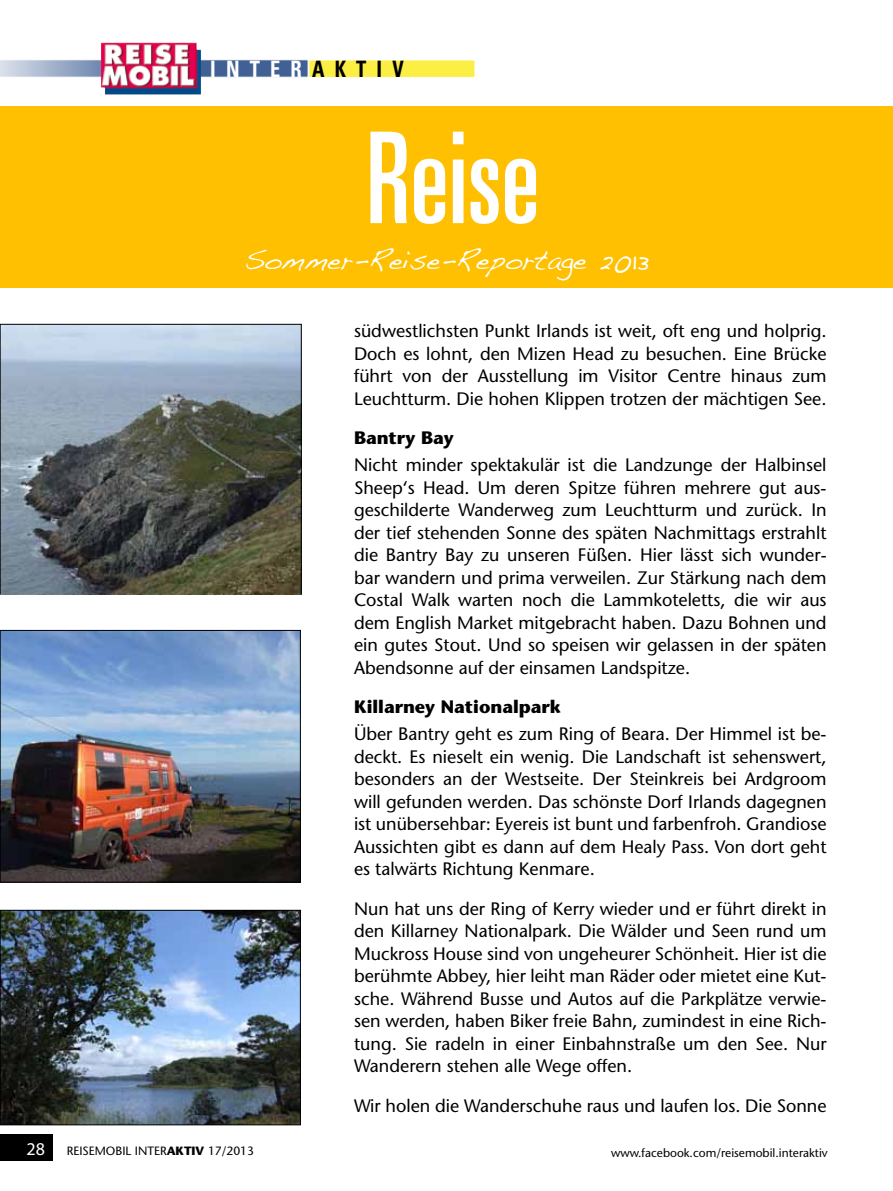
<style>
.page{position:relative;width:893px;height:1191px;background:#fff}
.page>*{position:absolute;margin:0;border:0;box-sizing:border-box;transform-origin:0 0}
.t1{font:ultra-condensed 126.75px "Univers LT Std";color:#fff;scale:.9 1}
.t2{font:27.6px "Handwriting Dakota";color:#fff}
.t3{font:700 condensed 22.65px "Univers LT Std";letter-spacing:.5em;color:#fff;scale:.9 1}
.t4{font:500 18px/22.5px "Stone Sans Std";color:#000;text-align:justify}
.t5{font:700 18px "Stone Sans Std";color:#000}
.t6{font:500 12px "Stone Sans Std";color:#000}
.s1{color:#000}
.s2{font-family:"Myriad Pro";font-weight:400;font-size:18px;color:#fff}
.s3{font-weight:700}
</style>
<div class="page">
<div style="left:0;top:1134px;width:53px;height:27px;background:#000"></div>
<svg style="left:0;top:59px;width:308px;height:19px;background:#8498ba"></svg>
<div style="left:308px;top:60px;width:167px;height:18px;background:#fcef43;border:1px solid #fff"></div>
<img style="left:101px;top:43px;width:100px;height:51px">
<div style="left:0;top:106px;width:893px;height:181px;background:#fec000"></div>
<img style="left:2px;top:326px;width:297px;height:266px">
<div style="left:0;top:324px;width:301px;height:270px;border:1px solid #000"></div>
<img style="left:2px;top:632px;width:297px;height:248px">
<div style="left:0;top:630px;width:301px;height:252px;border:1px solid #000"></div>
<img style="left:2px;top:912px;width:297px;height:211px">
<div style="left:0;top:910px;width:301px;height:215px;border:1px solid #000"></div>
<p class="t3" style="left:210px;top:55px;width:216px">INTER<span class="s1">AKTIV</span></p>
<h1 class="t1" style="left:366px;top:106px;width:194px">Reise</h1>
<h2 class="t2" style="left:244px;top:243px;width:406px">Sommer-Reise-Reportage 2013</h2>
<p class="t6" style="left:27px;top:1143px;width:229px"><span class="s2">28</span> Reisemobil inter<span class="s3">aktiv</span> 17/2013</p>
<p class="t4" style="left:354px;top:320px;width:474px">südwestlichsten Punkt I rlands ist weit, oft eng und holprig.<br>Doch es lohnt, den M izen Head zu besuchen. Eine Brücke führt von der Ausstellung im Visitor Centre hinaus zum Leuchtturm. Die hohen Klippen trotzen der mächtigen See.</p>
<p class="t5" style="left:354px;top:427px;width:101px">Bantry Bay</p>
<p class="t4" style="left:354px;top:454px;width:474px">N icht minder spektakulär ist die Landzunge der Halbinsel Sheep‘s Head. Um deren Spitze führen mehrere gut aus&shy;geschilderte Wanderweg zum Leuchtturm und zurück. I n der tief stehenden Sonne des späten Nachmittags erstrahlt die Bantry Bay zu unseren Füßen. Hier lässt sich wunder&shy;bar wandern und prima verweilen. Zur Stärkung nach dem Costal Walk warten noch die Lammkoteletts, die wir aus dem English Market mitgebracht haben. Dazu Bohnen und ein gutes Stout. Und so speisen wir gelassen in der späten Abendsonne auf der einsamen Landspitze.</p>
<p class="t5" style="left:354px;top:696px;width:209px">Killarney Nationalpark</p>
<p class="t4" style="left:354px;top:722px;width:474px">Über Bantry geht es zum Ring of Beara. Der Himmel ist be&shy;deckt. Es nieselt ein wenig. Die Landschaft ist sehenswert, besonders an der Westseite. Der Steinkreis bei Ardgroom will gefunden werden. Das schönste Dorf I rlands dagegnen ist unübersehbar: Eyereis ist bunt und farbenfroh. Grandiose Aussichten gibt es dann auf dem Healy Pass. Von dort geht es talwärts Richtung Kenmare.</p>
<p class="t4" style="left:354px;top:897px;width:474px">N un hat uns der Ring of Kerry wieder und er führt direkt in den Killarney Nationalpark. Die Wälder und Seen rund um M uckross House sind von ungeheurer Schönheit. Hier ist die berühmte Abbey, hier leiht man Räder oder mietet eine Kut&shy;sche. Während Busse und Autos auf die Parkplätze verwie&shy;sen werden, haben Biker freie Bahn, zumindest in eine Rich&shy;tung. Sie radeln in einer Einbahnstraße um den See. N ur Wanderern stehen alle Wege offen.</p>
<p class="t4" style="left:354px;top:1094px;width:474px">Wir holen die Wanderschuhe raus und laufen los. Die Sonne</p>
<p class="t6" style="left:611px;top:1145px;width:218px">www.facebook.com/reisemobil.interaktiv</p>
</div>
